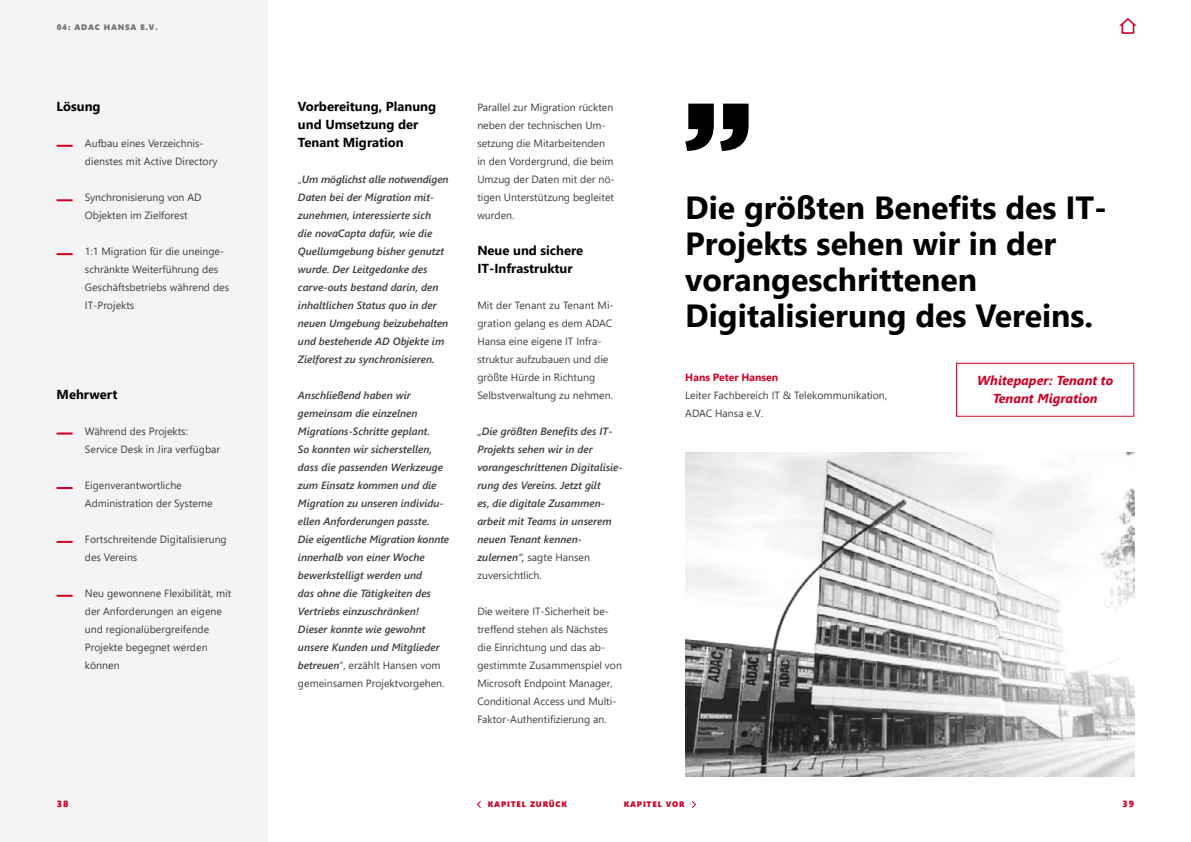
<style>
.page{position:relative;width:1191px;height:842px;background:#fff}
.page>*{position:absolute;margin:0;border:0;box-sizing:border-box;transform-origin:0 0}
.t1{font:700 32px/36px "Segoe UI";color:#000}
.t2{font:700 13px/18px "Segoe UI";color:#000}
.t3{font:italic 700 13px/18px "Segoe UI";color:#cc0025;text-align:center}
.t4{font:10.5px/18px "Segoe UI";color:#3e3d40}
.t5{font:italic 600 10.5px/18px "Segoe UI";color:#3e3d40}
.t6{font:700 10.5px "Segoe UI";color:#cc0025}
.t7{font:9px "Segoe UI Black";color:#cc0025}
.t8{font:8px "Segoe UI Black";letter-spacing:.1em;color:#cc0025}
.t9{font:8px "Segoe UI Black";letter-spacing:.1em;color:#717274}
.s1{font-weight:400;font-style:normal}
</style>
<div class="page">
<div style="left:0;top:0;width:267px;height:842px;background:#f4f4f4"></div>
<svg style="left:476px;top:801px;width:5px;height:7px"></svg>
<svg style="left:692px;top:801px;width:4px;height:7px"></svg>
<svg style="left:1119px;top:18px;width:17px;height:16px"></svg>
<svg style="left:57px;top:432px;width:16px;height:2px"></svg>
<svg style="left:57px;top:487px;width:16px;height:2px"></svg>
<svg style="left:57px;top:595px;width:16px;height:2px"></svg>
<svg style="left:57px;top:145px;width:16px;height:2px"></svg>
<svg style="left:57px;top:199px;width:16px;height:2px"></svg>
<svg style="left:57px;top:253px;width:16px;height:2px"></svg>
<svg style="left:685px;top:104px;width:63px;height:47px"></svg>
<img style="left:685px;top:453px;width:449px;height:324px">
<svg style="left:57px;top:541px;width:16px;height:2px"></svg>
<p class="t9" style="left:57px;top:21px;width:103px">04: ADAC HANSA E.V.</p>
<p class="t2" style="left:57px;top:96px;width:46px">Lösung</p>
<p class="t4" style="left:85px;top:133px;width:134px">Aufbau eines Verzeichnis&shy;dienstes mit Active Directory</p>
<p class="t4" style="left:85px;top:187px;width:118px">Synchronisierung von AD<br>Objekten im Zielforest</p>
<p class="t4" style="left:85px;top:241px;width:146px">1:1 Migration für die uneinge&shy;schränkte Weiterführung des<br>Geschäftsbetriebs während des<br>IT-Projekts</p>
<p class="t2" style="left:57px;top:384px;width:62px">Mehrwert</p>
<p class="t4" style="left:85px;top:421px;width:137px">Während des Projekts:<br>Service Desk in Jira verfügbar</p>
<p class="t4" style="left:85px;top:475px;width:129px">Eigenverantwortliche<br>Administration der Systeme</p>
<p class="t4" style="left:85px;top:529px;width:143px">Fortschreitende Digitalisierung des Vereins</p>
<p class="t4" style="left:85px;top:583px;width:148px">Neu gewonnene Flexibilität, mit der Anforderungen an eigene und regionalübergreifende<br>Projekte begegnet werden können</p>
<p class="t2" style="left:298px;top:96px;width:140px">Vorbereitung, Planung und Umsetzung der<br>Tenant Migration</p>
<p class="t5" style="left:298px;top:168px;width:152px"><span class="s1">„</span>Um möglichst alle notwendigen<br>Daten bei der Migration mit&shy;zunehmen, interessierte sich<br>die novaCapta dafür, wie die<br>Quellumgebung bisher genutzt wurde. Der Leitgedanke des carve-outs bestand darin, den inhaltlichen Status quo in der neuen Umgebung beizubehalten und bestehende AD Objekte im<br>Zielforest zu synchronisieren.</p>
<p class="t5" style="left:298px;top:384px;width:153px">Anschließend haben wir gemeinsam die einzelnen<br>Migrations-Schritte geplant.<br>So konnten wir sicherstellen, dass die passenden Werkzeuge zum Einsatz kommen und die<br>Migration zu unseren individu&shy;ellen Anforderungen passte.<br>Die eigentliche Migration konnte innerhalb von einer Woche bewerkstelligt werden und<br>das ohne die Tätigkeiten des<br>Vertriebs einzuschränken!<br>Dieser konnte wie gewohnt unsere Kunden und Mitglieder betreuen<span class="s1">“, erzählt Hansen vom gemeinsamen Projektvorgehen.</span></p>
<p class="t4" style="left:477px;top:97px;width:139px">Parallel zur Migration rückten neben der technischen Um&shy;setzung die Mitarbeitenden in den Vordergrund, die beim<br>Umzug der Daten mit der nö&shy;tigen Unterstützung begleitet wurden.</p>
<p class="t2" style="left:477px;top:240px;width:107px">Neue und sichere<br>IT-Infrastruktur</p>
<p class="t4" style="left:477px;top:295px;width:138px">Mit der Tenant zu Tenant Mi&shy;gration gelang es dem ADAC<br>Hansa eine eigene IT Infra&shy;struktur aufzubauen und die größte Hürde in Richtung<br>Selbstverwaltung zu nehmen.</p>
<p class="t5" style="left:477px;top:420px;width:147px">„Die größten Benefits des IT-<br>Projekts sehen wir in der vorangeschrittenen Digitalisie&shy;rung des Vereins. Jetzt gilt<br>es, die digitale Zusammen&shy;arbeit mit Teams in unserem neuen Tenant kennen&shy;zulernen“, <span class="s1">sagte Hansen zuversichtlich.</span></p>
<p class="t4" style="left:477px;top:601px;width:146px">Die weitere IT-Sicherheit be&shy;treffend stehen als Nächstes die Einrichtung und das ab&shy;gestimmte Zusammenspiel von<br>Microsoft Endpoint Manager,<br>Conditional Access und Multi-<br>Faktor-Authentifizierung an.</p>
<h1 class="t1" style="left:685px;top:187px;width:423px">Die größten Benefits des IT-<br>Projekts sehen wir in der vorangeschrittenen<br>Digitalisierung des Vereins.</h1>
<p class="t6" style="left:685px;top:367px;width:94px">Hans Peter Hansen</p>
<p class="t4" style="left:685px;top:385px;width:203px">Leiter Fachbereich IT &amp; Telekommunikation,<br>ADAC Hansa e.V.</p>
<p class="t3" style="left:977px;top:370px;width:138px">Whitepaper: Tenant to<br>Tenant Migration</p>
<p class="t7" style="left:57px;top:798px;width:13px">38</p>
<p class="t8" style="left:488px;top:799px;width:81px">KAPITEL ZURÜCK</p>
<p class="t8" style="left:624px;top:799px;width:62px">KAPITEL VOR</p>
<p class="t7" style="left:1122px;top:798px;width:13px">39</p>
</div>
